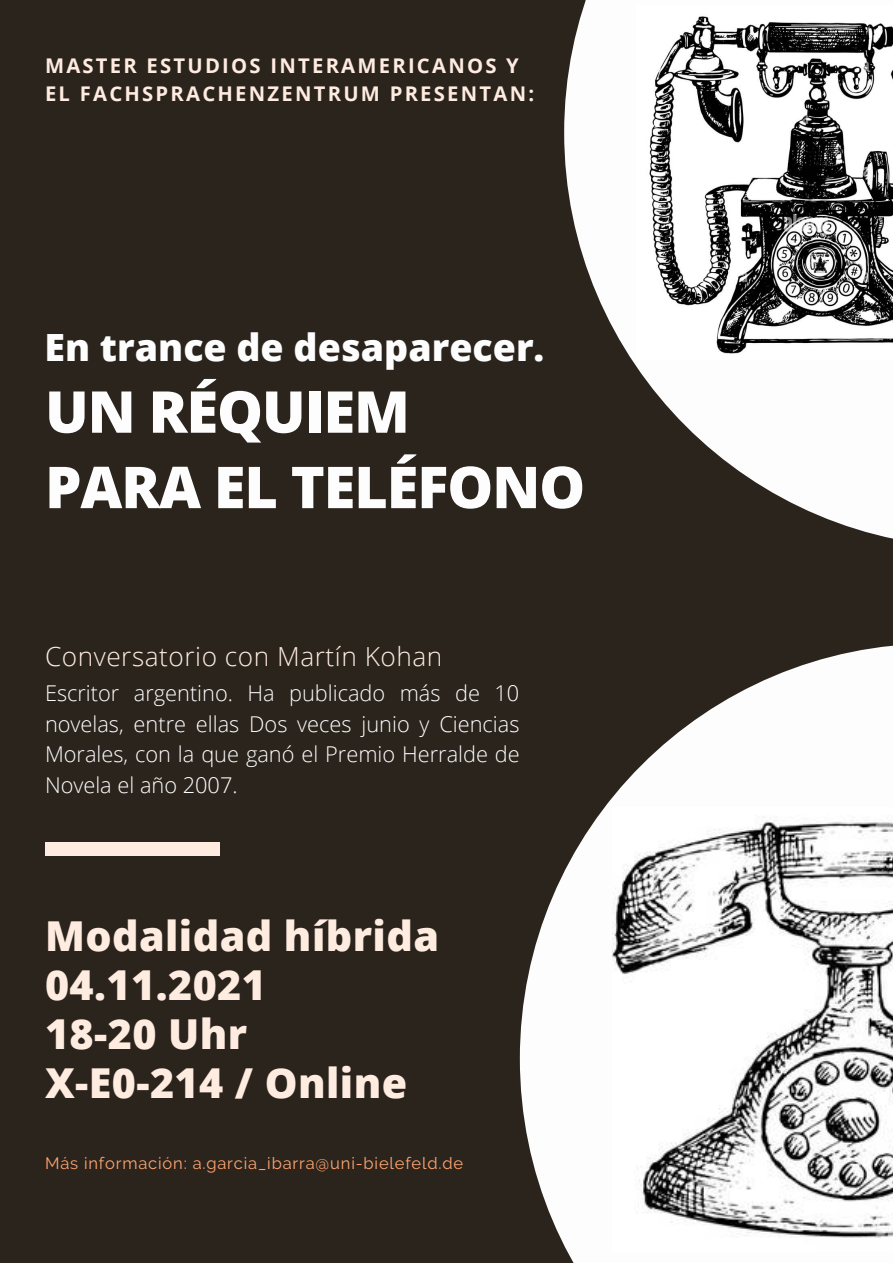
<style>
.page{position:relative;width:893px;height:1263px;background:#2b241d}
.page>*{position:absolute;margin:0;border:0;box-sizing:border-box;transform-origin:0 0}
.t1{font:800 57.75px "Open Sans";letter-spacing:-.02em;color:#fdfdfd}
.t2{font:800 41.25px "Open Sans";letter-spacing:.01em;color:#ffece1}
.t3{font:800 37.5px "Open Sans";color:#fdfdfd}
.t4{font:300 26.25px "Open Sans";letter-spacing:.02em;color:#ffece1}
.t5{font:300 21.75px/30.4px "Open Sans";color:#fff;text-align:justify}
.t6{font:700 20.25px/28.1px "Open Sans";letter-spacing:.11em;color:#ffece1}
.t7{font:16.5px "Raleway";letter-spacing:.05em;color:#ffa46f}
</style>
<div class="page">
<svg style="left:520px;top:645px;width:373px;height:618px;fill:#fdfdfd"></svg>
<svg style="left:564px;top:0;width:329px;height:539px;fill:#fdfdfd"></svg>
<div style="left:45px;top:842px;width:174px;height:14px;background:#ffece1"></div>
<img style="left:637px;top:6px;width:256px;height:353px">
<img style="left:612px;top:807px;width:281px;height:445px">
<p class="t6" style="left:45px;top:51px;width:491px">MASTER ESTUDIOS INTERAMERICANOS Y<br>EL FACHSPRACHENZENTRUM PRESENTAN:</p>
<p class="t3" style="left:44px;top:321px;width:501px">En trance de desaparecer.</p>
<p class="t1" style="left:45px;top:371px;width:366px">UN RÉQUIEM</p>
<p class="t1" style="left:45px;top:446px;width:541px">PARA EL TELÉFONO</p>
<p class="t4" style="left:45px;top:638px;width:399px">Conversatorio con Martín Kohan</p>
<p class="t5" style="left:45px;top:678px;width:476px">Escritor argentino. Ha publicado más de 10 novelas, entre ellas Dos veces junio y Ciencias Morales, con la que ganó el Premio Herralde de Novela el año 2007.</p>
<p class="t2" style="left:45px;top:907px;width:395px">Modalidad híbrida</p>
<p class="t2" style="left:45px;top:956px;width:222px">04.11.2021</p>
<p class="t2" style="left:45px;top:1005px;width:204px">18-20 Uhr</p>
<p class="t2" style="left:45px;top:1054px;width:364px">X-E0-214 / Online</p>
<p class="t7" style="left:45px;top:1154px;width:420px">Más información: a.garcia_ibarra@uni-bielefeld.de</p>
</div>
